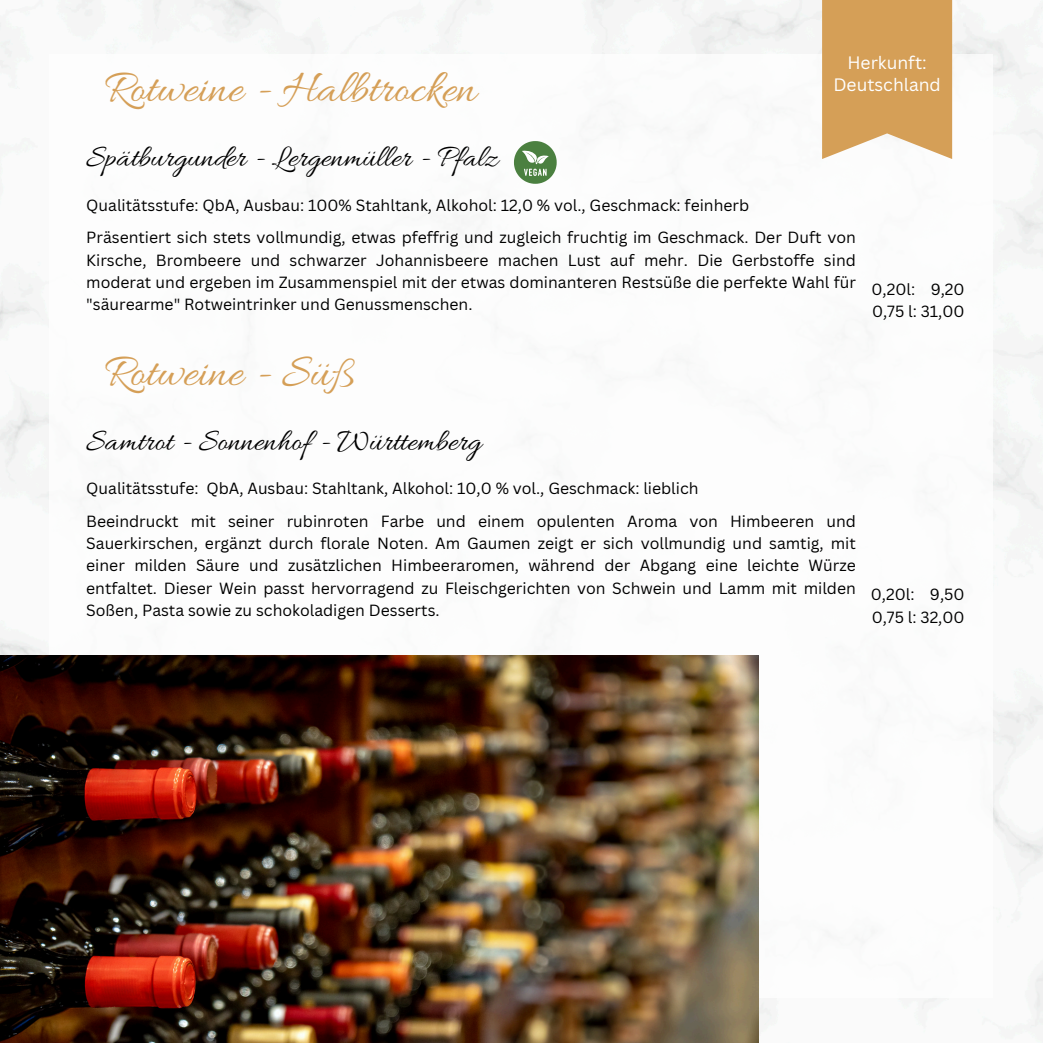
<style>
.page{position:relative;width:1043px;height:1043px;background:#fff}
.page>*{position:absolute;margin:0;border:0;box-sizing:border-box;transform-origin:0 0}
.t1{font:47.25px "Allura";color:#d59f57}
.t2{font:31.5px "Allura";color:#000}
.t3{font:17.5px "Canva Sans";color:#fff}
.t4{font:15.75px/22.2px "Canva Sans";color:#000;text-align:justify}
</style>
<div class="page">
<img style="left:0;top:0;width:1042px;height:1042px">
<div style="left:50px;top:54px;width:942px;height:943px;background:#fff"></div>
<svg style="left:514px;top:141px;width:43px;height:43px"></svg>
<svg style="left:821px;top:0;width:130px;height:159px;background:#d9a96a"></svg>
<img style="left:0;top:654px;width:758px;height:388px">
<p class="t3" style="left:847px;top:51px;width:81px">Herkunft:</p>
<p class="t1" style="left:104px;top:62px;width:373px">Rotweine - Halbtrocken</p>
<p class="t3" style="left:833px;top:72px;width:109px">Deutschland</p>
<p class="t2" style="left:86px;top:140px;width:413px">Spätburgunder - Lergenmüller - Pfalz</p>
<h1 class="t4" style="left:86px;top:193px;width:664px">Qualitätsstufe: QbA, Ausbau: 100% Stahltank, Alkohol: 12,0 % vol., Geschmack: feinherb</h1>
<p class="t4" style="left:86px;top:226px;width:771px">Präsentiert sich stets vollmundig, etwas pfeffrig und zugleich fruchtig im Geschmack. Der Duft von Kirsche, Brombeere und schwarzer Johannisbeere machen Lust auf mehr. Die Gerbstoffe sind moderat und ergeben im Zusammenspiel mit der etwas dominanteren Restsüße die perfekte Wahl für "säurearme" Rotweintrinker und Genussmenschen.</p>
<p class="t1" style="left:104px;top:346px;width:253px">Rotweine - Süß</p>
<p class="t2" style="left:86px;top:423px;width:396px">Samtrot - Sonnenhof - Württemberg</p>
<p class="t4" style="left:86px;top:476px;width:613px">Qualitätsstufe: QbA, Ausbau: Stahltank, Alkohol: 10,0 % vol., Geschmack: lieblich</p>
<p class="t4" style="left:86px;top:509px;width:771px">Beeindruckt mit seiner rubinroten Farbe und einem opulenten Aroma von Himbeeren und Sauerkirschen, ergänzt durch florale Noten. Am Gaumen zeigt er sich vollmundig und samtig, mit einer milden Säure und zusätzlichen Himbeeraromen, während der Abgang eine leichte Würze entfaltet. Dieser Wein passt hervorragend zu Fleischgerichten von Schwein und Lamm mit milden Soßen, Pasta sowie zu schokoladigen Desserts.</p>
<p class="t4" style="left:871px;top:277px;width:95px">0,20l: 9,20</p>
<p class="t4" style="left:871px;top:299px;width:94px">0,75 l: 31,00</p>
<h1 class="t4" style="left:870px;top:582px;width:95px">0,20l: 9,50</h1>
<p class="t4" style="left:871px;top:605px;width:94px">0,75 l: 32,00</p>
</div>
